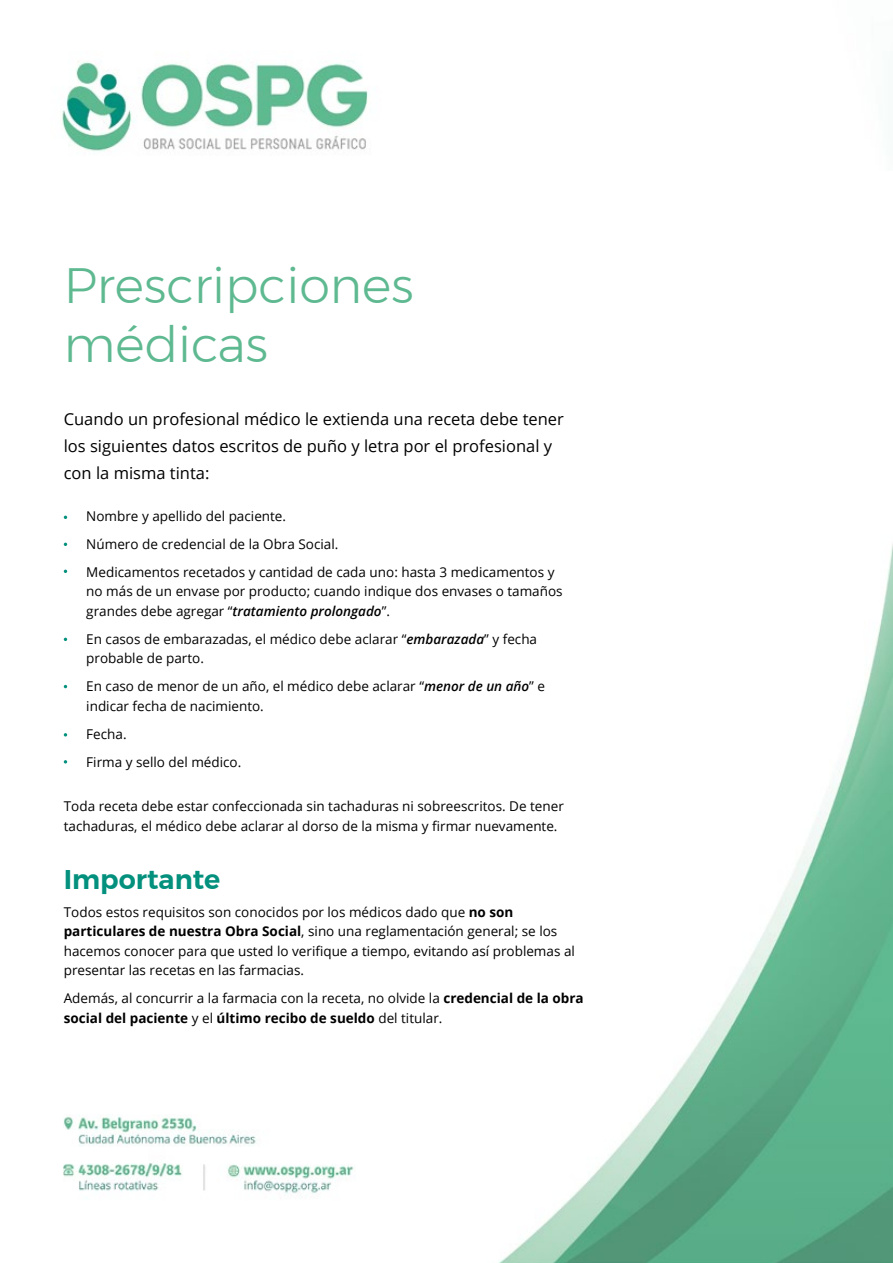
<style>
.page{position:relative;width:893px;height:1263px;background:#fff}
.page>*{position:absolute;margin:0;border:0;box-sizing:border-box;transform-origin:0 0}
.t1{font:300 49.5px/59.4px "Montserrat";color:#5eb991}
.t2{font:600 27px "Montserrat";color:#03907d}
.t3{font:16.5px/27px "Open Sans";color:#000}
.t4{font:13.5px/19.5px "Open Sans";color:#000}
.s1{font-weight:600;font-style:italic}
.s2{font-weight:700}
</style>
<div class="page">
<img style="left:498px;top:544px;width:395px;height:719px">
<img style="left:62px;top:61px;width:307px;height:91px">
<img style="left:64px;top:1116px;width:290px;height:78px">
<h1 class="t1" style="left:64px;top:255px;width:351px">Prescripciones médicas</h1>
<p class="t3" style="left:64px;top:405px;width:502px">Cuando un profesional médico le extienda una receta debe tener los siguientes datos escritos de puño y letra por el profesional y con la misma tinta:</p>
<p class="t4" style="left:86px;top:501px;width:470px;line-height:28px">Nombre y apellido del paciente.<br>Número de credencial de la Obra Social.<br>Medicamentos recetados y cantidad de cada uno: hasta 3 medicamentos y</p>
<p class="t4" style="left:86px;top:581px;width:478px">no más de un envase por producto; cuando indique dos envases o tamaños grandes debe agregar “<span class="s1">tratamiento prolongado</span>”.</p>
<p class="t4" style="left:86px;top:629px;width:452px">En casos de embarazadas, el médico debe aclarar “<span class="s1">embarazada</span>” y fecha probable de parto.</p>
<p class="t4" style="left:86px;top:676px;width:460px">En caso de menor de un año, el médico debe aclarar “<span class="s1">menor de un año</span>” e indicar fecha de nacimiento.</p>
<p class="t4" style="left:86px;top:719px;width:157px;line-height:28px">Fecha.<br>Firma y sello del médico.</p>
<p class="t4" style="left:64px;top:796px;width:502px">Toda receta debe estar confeccionada sin tachaduras ni sobreescritos. De tener tachaduras, el médico debe aclarar al dorso de la misma y firmar nuevamente.</p>
<h2 class="t2" style="left:64px;top:858px;width:158px">Importante</h2>
<p class="t4" style="left:64px;top:901px;width:513px">Todos estos requisitos son conocidos por los médicos dado que <span class="s2">no son particulares de nuestra Obra Social</span>, sino una reglamentación general; se los hacemos conocer para que usted lo verifique a tiempo, evitando así problemas al presentar las recetas en las farmacias.</p>
<p class="t4" style="left:64px;top:988px;width:521px">Además, al concurrir a la farmacia con la receta, no olvide la <span class="s2">credencial de la obra social del paciente</span> y el <span class="s2">último recibo de sueldo</span> del titular.</p>
</div>
